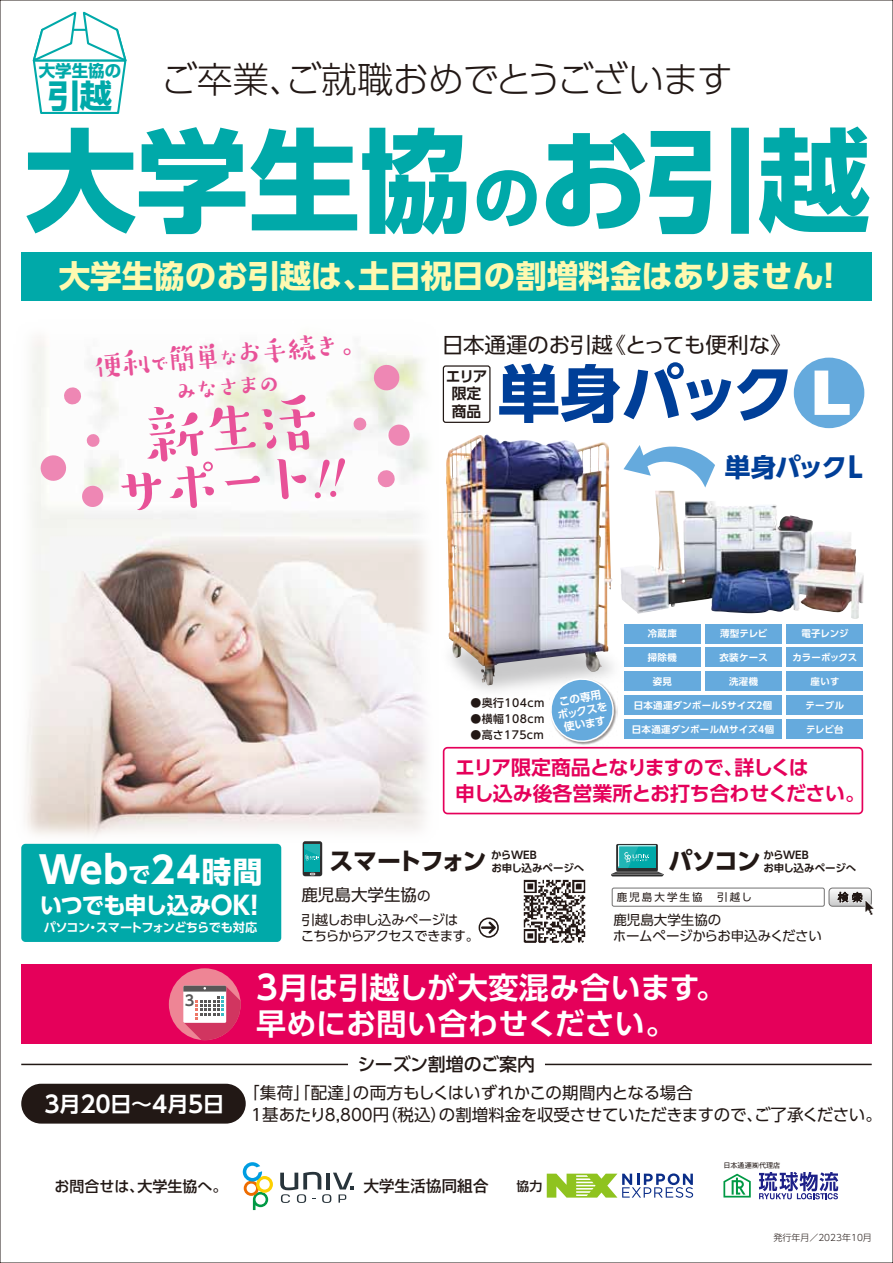
<style>
.page{position:relative;width:893px;height:1263px;background:#fff}
.page>*{position:absolute;margin:0;border:0;box-sizing:border-box;transform-origin:0 0}
.t1{font:700 111.9px "UD Shin Go Pro";letter-spacing:-.005em;color:#00a9a9}
.t2{font:500 64.2px/54.4px "Suzumushi Std";color:#e85298;text-align:center}
.t3{font:700 61.95px "UD Shin Go Pro";letter-spacing:-.05em;color:#003f98}
.t4{font:700 37.05px "UD Shin Go Pro";color:#fff}
.t5{font:300 36px "UD Shin Go Pro";letter-spacing:-.03em;color:#221815}
.t6{font:700 32.25px "Shin Go Pr 6 N";color:#00a9a9}
.t7{font:700 31.5px "UD Shin Go Pro";color:#fff9b0}
.t8{font:700 30px/36px "UD Shin Go Pro De";letter-spacing:.01em;color:#fff}
.t9{font:500 30px "Suzumushi Std";color:#e85298}
.t10{font:500 25.95px "Suzumushi Std";color:#e85298}
.t11{font:700 25.65px "UD Shin Go Pro";letter-spacing:-.065em;color:#003f98}
.t12{font:700 24px "UD Shin Go Pro";letter-spacing:-.095em;color:#221815}
.t13{font:700 24px "UD Shin Go Pro";letter-spacing:-.065em;color:#221815}
.t14{font:700 23.1px "UD Shin Go Pro De";color:#fff}
.t15{font:700 22.95px "UD Shin Go Pro";letter-spacing:-.04em;color:#fff;scale:.96 1}
.t16{font:21.45px "UD Shin Go Pro";color:#221815}
.t17{font:700 19.95px/26.5px "UD Shin Go Pro De";letter-spacing:-.02em;color:#e5005a}
.t18{font:500 18px "UD Shin Go Pro";letter-spacing:-.01em;color:#221815}
.t19{font:16.5px/22.5px "UD Shin Go Pro";color:#221815}
.t20{font:700 16.5px "Shin Go Pr 6 N";color:#00a9a9}
.t21{font:500 15.9px "Gothic MB101 Pro";letter-spacing:-.02em;color:#221815}
.t22{font:500 15px "UD Shin Go Pro";color:#221815}
.t23{font:700 14.85px/17.4px "UD Shin Go Pro De";letter-spacing:-.04em;color:#221815;text-align:center}
.t24{font:700 14.55px "UD Shin Go Pro De";color:#595757}
.t25{font:13.5px/16.5px "UD Shin Go Pro";letter-spacing:-.06em;color:#221815}
.t26{font:13.5px/16.5px "UD Shin Go Pro";letter-spacing:-.01em;color:#221815}
.t27{font:500 12.9px "UD Shin Go Pro";color:#221815}
.t28{font:700 12.15px "UD Shin Go Pro De";letter-spacing:-.05em;color:#fff}
.t29{font:500 10.95px "UD Shin Go Pro";letter-spacing:.04em;color:#221815}
.t30{font:700 10.8px/12.9px "UD Shin Go Pro De";color:#fff;text-align:center}
.t31{font:700 10.5px/12.6px "UD Shin Go Pro De";color:#221815}
.t32{font:10.5px "UD Shin Go Pro";letter-spacing:.2em;color:#221815}
.t33{font:700 9.45px "UD Shin Go Pro De";letter-spacing:.035em;color:#fff}
.t34{font:700 9.45px "UD Shin Go Pro De";letter-spacing:-.005em;color:#fff}
.t35{font:300 9px "UD Shin Go Pro";color:#221815}
.t36{font:7.2px "Gothic MB101 Pro";color:#221815}
.s1{font-size:67.05px}
.s2{font-size:22.5px}
.s3{font-family:"Arial";font-weight:900;color:#fff}
.s4{font-size:28.2px}
.s5{font-size:22.2px}
.s6{font-size:36.45px}
.s7{font-size:29.7px}
.s8{font-size:25.35px}
.s9{font-size:13.5px}
.s10{font-size:21px}
.s11{font-size:33px}
</style>
<div class="page">
<img style="left:26px;top:333px;width:468px;height:509px">
<svg style="left:482px;top:921px;width:14px;height:13px"></svg>
<div style="left:479px;top:917px;width:20px;height:21px;border:2px solid #221815;border-radius:50%"></div>
<div style="left:612px;top:888px;width:213px;height:18px;border:1px solid #727171;border-radius:2px"></div>
<svg style="left:829px;top:888px;width:45px;height:27px"></svg>
<img style="left:523px;top:879px;width:63px;height:64px">
<img style="left:446px;top:434px;width:164px;height:154px">
<img style="left:440px;top:588px;width:200px;height:121px">
<svg style="left:32px;top:11px;width:95px;height:103px"></svg>
<svg style="left:280px;top:1172px;width:74px;height:31px"></svg>
<svg style="left:243px;top:1162px;width:30px;height:48px"></svg>
<svg style="left:723px;top:1174px;width:28px;height:23px"></svg>
<svg style="left:759px;top:1172px;width:79px;height:27px"></svg>
<svg style="left:547px;top:1173px;width:146px;height:25px"></svg>
<div style="left:21px;top:252px;width:851px;height:48px;background:#00a9a9"></div>
<div style="left:21px;top:964px;width:851px;height:80px;background:#e5005a"></div>
<svg style="left:443px;top:674px;width:420px;height:140px"></svg>
<svg style="left:623px;top:445px;width:92px;height:42px"></svg>
<div style="left:624px;top:624px;width:77px;height:19px;background:#65aadd"></div>
<div style="left:705px;top:624px;width:77px;height:19px;background:#65aadd"></div>
<div style="left:787px;top:624px;width:76px;height:19px;background:#65aadd"></div>
<div style="left:624px;top:648px;width:77px;height:19px;background:#65aadd"></div>
<div style="left:705px;top:648px;width:77px;height:19px;background:#65aadd"></div>
<div style="left:787px;top:648px;width:76px;height:19px;background:#65aadd"></div>
<div style="left:624px;top:672px;width:77px;height:19px;background:#65aadd"></div>
<div style="left:705px;top:672px;width:77px;height:19px;background:#65aadd"></div>
<div style="left:787px;top:672px;width:76px;height:19px;background:#65aadd"></div>
<div style="left:624px;top:696px;width:158px;height:19px;background:#65aadd"></div>
<div style="left:787px;top:696px;width:76px;height:19px;background:#65aadd"></div>
<div style="left:624px;top:720px;width:158px;height:19px;background:#65aadd"></div>
<div style="left:787px;top:720px;width:76px;height:19px;background:#65aadd"></div>
<svg style="left:303px;top:841px;width:19px;height:35px"></svg>
<div style="left:305px;top:844px;width:15px;height:27px;background:#00a9a9"></div>
<div style="left:616px;top:844px;width:42px;height:27px;background:#2d2d2d"></div>
<svg style="left:611px;top:845px;width:52px;height:31px"></svg>
<svg style="left:305px;top:844px;width:15px;height:17px"></svg>
<div style="left:21px;top:844px;width:260px;height:98px;background:#00a9a9;border-radius:4px"></div>
<div style="left:794px;top:358px;width:70px;height:70px;background:#65aadd;border-radius:50%"></div>
<div style="left:443px;top:365px;width:47px;height:58px;border:1px solid #221815;border-radius:2px"></div>
<svg style="left:372px;top:363px;width:29px;height:29px"></svg>
<svg style="left:39px;top:454px;width:28px;height:28px"></svg>
<svg style="left:81px;top:485px;width:23px;height:23px"></svg>
<svg style="left:387px;top:423px;width:24px;height:24px"></svg>
<svg style="left:63px;top:386px;width:19px;height:19px"></svg>
<svg style="left:377px;top:469px;width:19px;height:19px"></svg>
<svg style="left:86px;top:433px;width:14px;height:14px"></svg>
<svg style="left:353px;top:417px;width:14px;height:14px"></svg>
<img style="left:620px;top:490px;width:244px;height:129px">
<div style="left:21px;top:1084px;width:225px;height:39px;background:#221815;border-radius:20px"></div>
<hr style="left:21px;top:1064px;width:327px;height:1px;background:#221815">
<hr style="left:545px;top:1064px;width:327px;height:1px;background:#221815">
<div style="left:169px;top:968px;width:72px;height:72px;background:#ee8595;border-radius:50%"></div>
<svg style="left:183px;top:986px;width:58px;height:54px"></svg>
<svg style="left:314px;top:457px;width:32px;height:42px"></svg>
<p class="t20" style="left:39px;top:58px;width:84px">大学生協の</p>
<h3 class="t6" style="left:48px;top:70px;width:66px">引越</h3>
<h3 class="t5" style="left:161px;top:50px;width:574px">ご卒業、ご就職おめでとうございます</h3>
<h1 class="t1" style="left:25px;top:90px;width:847px">大学生協<span class="s1">の</span>お引越</h1>
<h3 class="t7" style="left:59px;top:251px;width:777px">大学生協のお引越は、土日祝日の割増料金はありません!</h3>
<h3 class="t9" style="left:92px;top:347px;width:280px;rotate:-5deg">便利<span class="s2">で</span>簡単<span class="s2">な</span>お手続き。</h3>
<h3 class="t10" style="left:172px;top:375px;width:111px;rotate:-5deg">みなさまの</h3>
<h2 class="t2" style="left:103px;top:411px;width:217px;rotate:-5deg">新生活サポート</h2>
<h3 class="t16" style="left:442px;top:328px;width:351px">日本通運のお引越《とっても便利な》</h3>
<h3 class="t3" style="left:498px;top:343px;width:355px">単身パック <span class="s3">L</span></h3>
<p class="t23" style="left:446px;top:367px;width:43px">エリア限定商品</p>
<h3 class="t11" style="left:725px;top:446px;width:140px">単身パック<span class="s4">L</span></h3>
<p class="t33" style="left:648px;top:626px;width:31px">冷蔵庫</p>
<p class="t33" style="left:720px;top:626px;width:49px">薄型テレビ</p>
<p class="t33" style="left:801px;top:626px;width:49px">電子レンジ</p>
<p class="t33" style="left:648px;top:649px;width:31px">掃除機</p>
<p class="t33" style="left:719px;top:649px;width:50px">衣装ケース</p>
<p class="t34" style="left:792px;top:649px;width:66px">カラーボックス</p>
<p class="t33" style="left:653px;top:673px;width:21px">姿見</p>
<p class="t33" style="left:729px;top:673px;width:31px">洗濯機</p>
<p class="t33" style="left:810px;top:673px;width:31px">座いす</p>
<p class="t33" style="left:634px;top:697px;width:140px">日本通運ダンボールSサイズ2個</p>
<p class="t33" style="left:806px;top:697px;width:40px">テーブル</p>
<p class="t33" style="left:632px;top:721px;width:144px">日本通運ダンボールMサイズ4個</p>
<p class="t33" style="left:806px;top:721px;width:39px">テレビ台</p>
<p class="t17" style="left:455px;top:753px;width:411px">エリア限定商品となりますので、詳しくは<br>申し込み後各営業所とお打ち合わせください。</p>
<p class="t30" style="left:554px;top:696px;width:52px;rotate:-10deg">この専用ボックスを使います</p>
<p class="t29" style="left:470px;top:694px;width:75px">●奥行104cm</p>
<p class="t29" style="left:470px;top:710px;width:75px">●横幅108cm</p>
<p class="t29" style="left:470px;top:725px;width:75px">●高さ175cm</p>
<h3 class="t4" style="left:39px;top:840px;width:225px">Web<span class="s5">で</span><span class="s6">24</span><span class="s7">時間</span></h3>
<h3 class="t15" style="left:40px;top:886px;width:228px">いつでも申し込み<span class="s8">OK!</span></h3>
<p class="t28" style="left:44px;top:918px;width:215px">パソコン・スマートフォンどちらでも対応</p>
<p class="t31" style="left:491px;top:848px;width:47px">からWEB</p>
<h3 class="t12" style="left:329px;top:842px;width:158px">スマートフォン</h3>
<p class="t31" style="left:491px;top:861px;width:95px">お申し込みページへ</p>
<h3 class="t13" style="left:669px;top:842px;width:94px">パソコン</h3>
<p class="t31" style="left:763px;top:848px;width:95px">からWEB<br>お申し込みページへ</p>
<p class="t19" style="left:301px;top:883px;width:131px">鹿児島大学生協<span class="s9">の</span></p>
<p class="t32" style="left:617px;top:888px;width:136px">鹿児島大学生協　引越し</p>
<p class="t25" style="left:301px;top:911px;width:180px">引越しお申し込みページは<br>こちらからアクセスできます。</p>
<p class="t26" style="left:613px;top:911px;width:210px">鹿児島大学生協の<br>ホームページからお申込みください</p>
<p class="t24" style="left:185px;top:988px;width:11px">3</p>
<h3 class="t14" style="left:44px;top:1085px;width:181px">3<span class="s10">月</span>20<span class="s10">日～</span>4<span class="s10">月</span>5<span class="s10">日</span></h3>
<p class="t22" style="left:55px;top:1174px;width:174px">お問合せは、大学生協へ。</p>
<h3 class="t8" style="left:256px;top:968px;width:471px"><span class="s11">3</span>月は引越しが大変混み合います。早めにお問い合わせください。</h3>
<p class="t18" style="left:358px;top:1049px;width:179px">シーズン割増のご案内</p>
<p class="t19" style="left:251px;top:1081px;width:640px;text-indent:-8px">「集荷」「配達」の両方もしくはいずれかこの期間内となる場合<br>1基あたり8,800円（税込）の割増料金を収受させていただきますので、ご了承ください。　</p>
<p class="t21" style="left:363px;top:1173px;width:127px">大学生活協同組合</p>
<p class="t27" style="left:517px;top:1176px;width:27px">協力</p>
<p class="t36" style="left:723px;top:1159px;width:59px">日本通運㈱代理店</p>
<p class="t35" style="left:774px;top:1230px;width:100px">発行年月／2023年10月</p>
</div>
